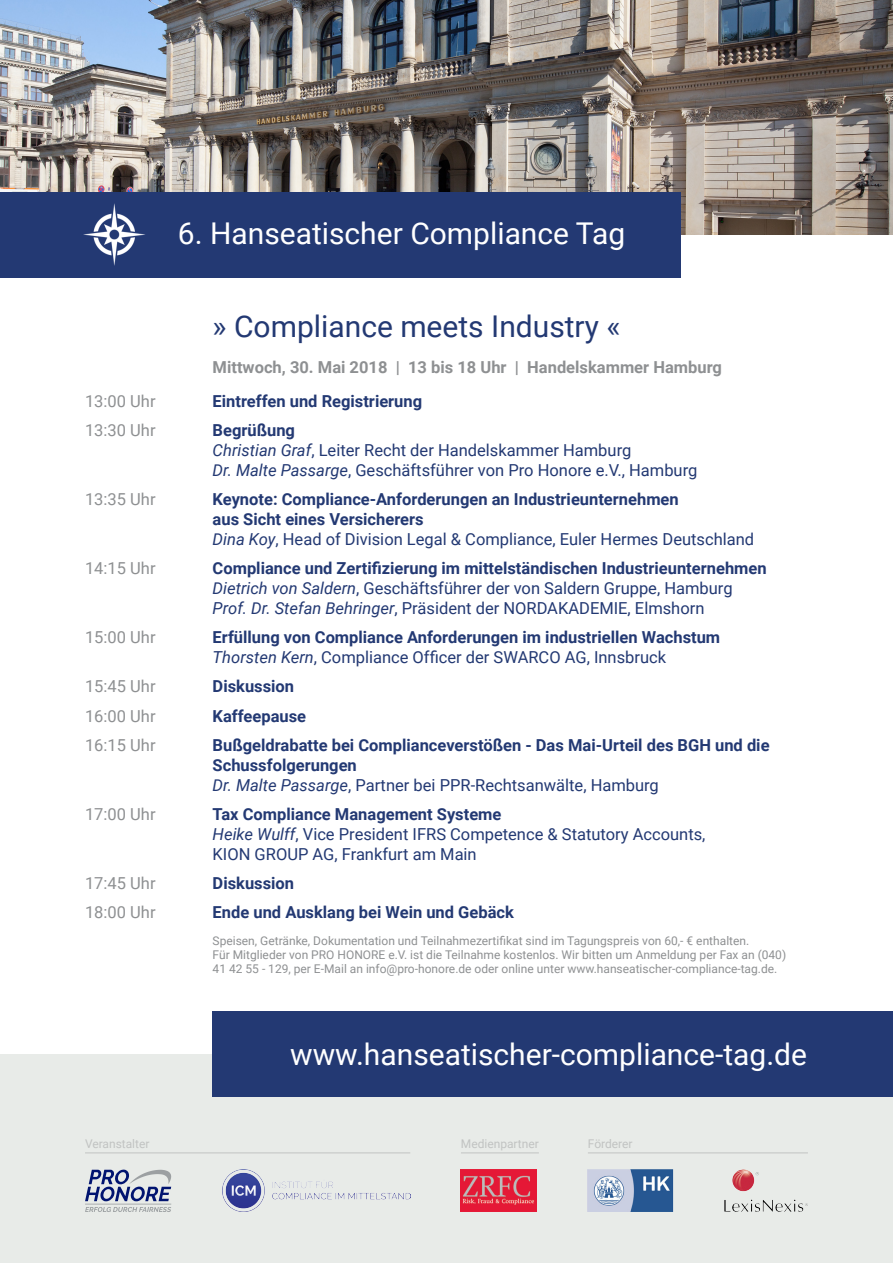
<style>
.page{position:relative;width:893px;height:1263px;background:#fff}
.page>*{position:absolute;margin:0;border:0;box-sizing:border-box;transform-origin:0 0}
.t1{font:30px "Roboto";color:#fff}
.t2{font:30px "Roboto";color:#233973}
.t3{font:700 16.5px/19.8px "Roboto";color:#233973}
.t4{font:16.5px/19.8px "Roboto";color:#233973}
.t5{font:16.5px "Roboto";color:#8e9092}
.t6{font:700 16.5px "Roboto";color:#8e9092}
.t7{font:12px/14.4px "Roboto";color:#8e9092}
.t8{font:12px "Roboto";color:#c1c3c2}
.s1{font-weight:700}
.s2{font-style:italic}
.s3{font-weight:400;font-style:italic}
.s4{font-weight:400}
</style>
<div class="page">
<img style="left:0;top:0;width:893px;height:235px">
<div style="left:0;top:192px;width:680px;height:85px;background:#233973"></div>
<img style="left:83px;top:203px;width:62px;height:63px">
<div style="left:0;top:1054px;width:893px;height:209px;background:#e8ebe8"></div>
<div style="left:213px;top:1012px;width:680px;height:85px;background:#233973"></div>
<svg style="left:85px;top:1169px;width:86px;height:43px"></svg>
<img style="left:223px;top:1169px;width:187px;height:43px">
<img style="left:588px;top:1169px;width:85px;height:43px">
<img style="left:461px;top:1169px;width:76px;height:43px">
<hr style="left:461px;top:1153px;width:78px;height:1px;background:#c1c3c2">
<hr style="left:588px;top:1153px;width:220px;height:1px;background:#c1c3c2">
<hr style="left:85px;top:1153px;width:325px;height:1px;background:#c1c3c2">
<img style="left:724px;top:1169px;width:83px;height:43px">
<h1 class="t1" style="left:178px;top:216px;width:449px">6. Hanseatischer Compliance Tag</h1>
<h1 class="t2" style="left:213px;top:309px;width:410px">» Compliance meets Industry «</h1>
<p class="t6" style="left:213px;top:358px;width:511px">Mittwoch, 30. Mai 2018 | 13 bis 18 Uhr | Handelskammer Hamburg</p>
<p class="t5" style="left:85px;top:391px;width:72px">13:00 Uhr</p>
<p class="t3" style="left:213px;top:391px;width:211px">Eintreffen und Registrierung</p>
<p class="t5" style="left:85px;top:421px;width:72px">13:30 Uhr</p>
<p class="t4" style="left:213px;top:421px;width:486px"><span class="s1">Begrüßung<br></span><span class="s2">Christian Graf</span>, Leiter Recht der Handelskammer Hamburg<br><span class="s2">Dr. Malte Passarge</span>, Geschäftsführer von Pro Honore e.V., Hamburg</p>
<p class="t5" style="left:85px;top:490px;width:72px">13:35 Uhr</p>
<p class="t3" style="left:213px;top:490px;width:543px">Keynote: Compliance-Anforderungen an Industrieunternehmen<br>aus Sicht eines Versicherers<br><span class="s3">Dina Koy</span><span class="s4">, Head of Division Legal &amp; Compliance, Euler Hermes Deutschland</span></p>
<p class="t5" style="left:85px;top:559px;width:72px">14:15 Uhr</p>
<p class="t4" style="left:213px;top:559px;width:556px"><span class="s1">Compliance und Zertifizierung im mittelständischen Industrieunternehmen<br></span><span class="s2">Dietrich von Saldern</span>, Geschäftsführer der von Saldern Gruppe, Hamburg<br><span class="s2">Prof. Dr. Stefan Behringer</span>, Präsident der NORDAKADEMIE, Elmshorn</p>
<p class="t5" style="left:85px;top:628px;width:72px">15:00 Uhr</p>
<p class="t3" style="left:213px;top:628px;width:509px">Erfüllung von Compliance Anforderungen im industriellen Wachstum<br><span class="s3">Thorsten Kern</span><span class="s4">, Compliance Officer der SWARCO AG, Innsbruck</span></p>
<p class="t5" style="left:85px;top:677px;width:72px">15:45 Uhr</p>
<p class="t3" style="left:213px;top:677px;width:83px">Diskussion</p>
<p class="t5" style="left:85px;top:706px;width:72px">16:00 Uhr</p>
<p class="t3" style="left:213px;top:706px;width:95px">Kaffeepause</p>
<p class="t5" style="left:85px;top:736px;width:72px">16:15 Uhr</p>
<p class="t3" style="left:213px;top:735px;width:558px">Bußgeldrabatte bei Complianceverstößen - Das Mai-Urteil des BGH und die<br>Schussfolgerungen<br><span class="s3">Dr. Malte Passarge</span><span class="s4">, Partner bei PPR-Rechtsanwälte, Hamburg</span></p>
<p class="t5" style="left:85px;top:805px;width:72px">17:00 Uhr</p>
<p class="t4" style="left:213px;top:804px;width:494px"><span class="s1">Tax Compliance Management Systeme<br></span><span class="s2">Heike Wulff</span>, Vice President IFRS Competence &amp; Statutory Accounts,<br>KION GROUP AG, Frankfurt am Main</p>
<p class="t5" style="left:85px;top:874px;width:72px">17:45 Uhr</p>
<p class="t3" style="left:213px;top:873px;width:83px">Diskussion</p>
<p class="t5" style="left:85px;top:903px;width:72px">18:00 Uhr</p>
<p class="t3" style="left:213px;top:903px;width:303px">Ende und Ausklang bei Wein und Gebäck</p>
<p class="t7" style="left:213px;top:933px;width:575px">Speisen, Getränke, Dokumentation und Teilnahmezertifikat sind im Tagungspreis von 60,- € enthalten.<br>Für Mitglieder von PRO HONORE e.V. ist die Teilnahme kostenlos. Wir bitten um Anmeldung per Fax an (040)<br>41 42 55 - 129, per E-Mail an info@pro-honore.de oder online unter www.hanseatischer-compliance-tag.de.</p>
<h1 class="t1" style="left:290px;top:1037px;width:518px">www.hanseatischer-compliance-tag.de</h1>
<p class="t8" style="left:85px;top:1137px;width:66px">Veranstalter</p>
<p class="t8" style="left:461px;top:1137px;width:79px">Medienpartner</p>
<p class="t8" style="left:588px;top:1137px;width:46px">Förderer</p>
</div>
